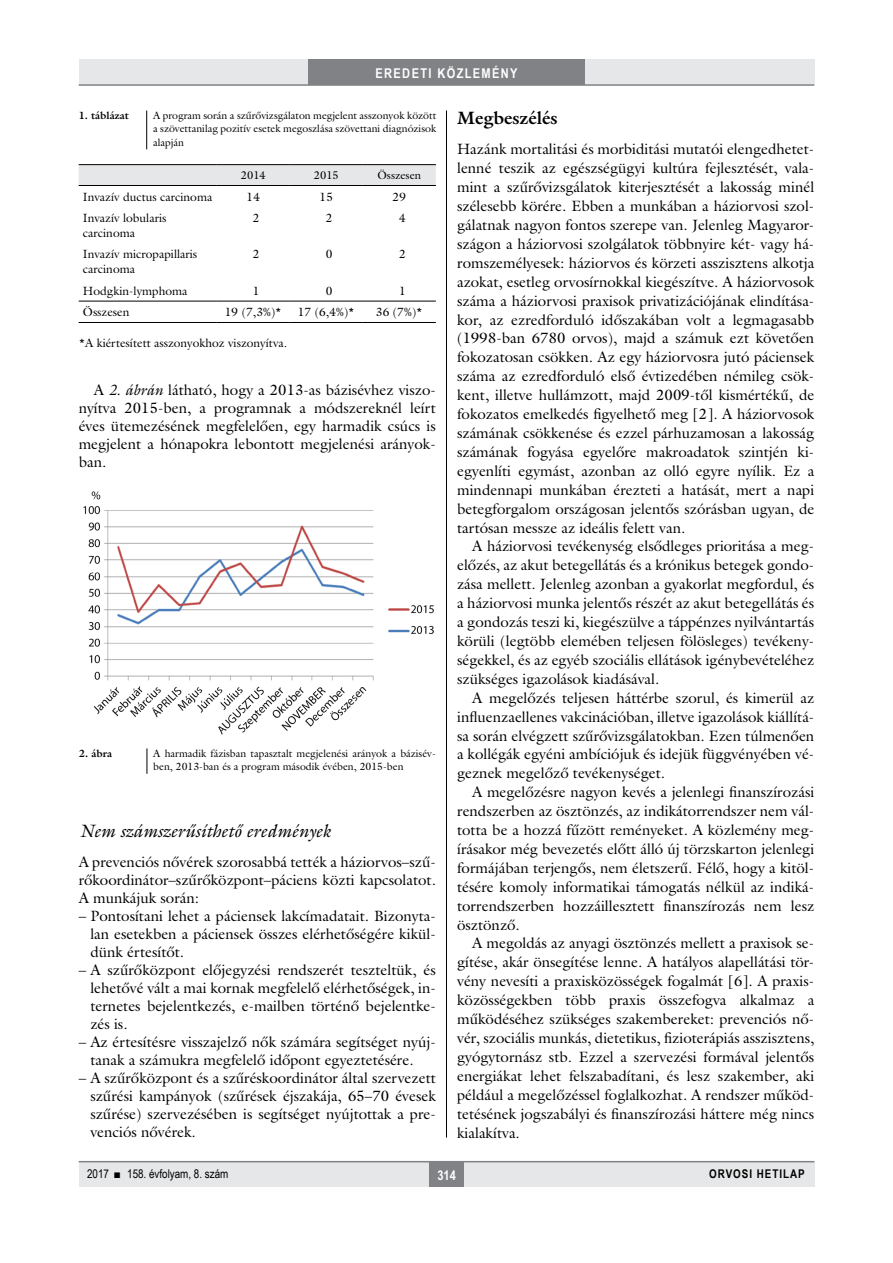
<style>
.page{position:relative;width:893px;height:1263px;background:#fff}
.page>*{position:absolute;margin:0;border:0;box-sizing:border-box;transform-origin:0 0}
.alcimkurziv{font:italic 18px "Galliard Reg";color:#000}
.alcimbold{font:700 18px "Galliard Reg";color:#000}
.Body_Text{font:15px/18.9px "Galliard Reg";color:#000;text-align:justify}
.Body_tompa{font:15px/18.9px "Galliard Reg";color:#000;text-align:justify}
.t1{font:700 13.5px "Arial Narrow";letter-spacing:.1em;color:#fff}
.tabla{font:12px/15px "Galliard Reg";color:#000}
.tompa_8_10{font:12px "Galliard Reg";color:#000}
.t2{font:12px "Arial Narrow";color:#000}
.t3{font:700 12px "Arial Narrow";letter-spacing:.08em;color:#000}
.tablafej{font:11.25px "Galliard Reg";color:#000}
.kepalairas2{font:10.5px/13.5px "Galliard Reg";color:#000;text-align:justify}
.kepalairas1{font:700 10.5px "Galliard Reg";color:#000}
.s1{font-style:italic}
</style>
<div class="page">
<div style="left:79px;top:1161px;width:735px;height:25px;background:#e6e7e8"></div>
<hr style="left:79px;top:1161px;width:735px;height:1px;background:#808285">
<div style="left:430px;top:1161px;width:34px;height:25px;background:#808285"></div>
<div style="left:79px;top:60px;width:735px;height:25px;background:#e6e7e8"></div>
<div style="left:308px;top:60px;width:277px;height:25px;background:#808285"></div>
<hr style="left:79px;top:84px;width:735px;height:2px;background:#808285">
<hr style="left:446px;top:111px;width:1px;height:1026px;background:#000">
<hr style="left:146px;top:111px;width:1px;height:38px;background:#000">
<div style="left:79px;top:165px;width:357px;height:20px;background:#e6e7e8"></div>
<hr style="left:79px;top:164px;width:138px;height:1px;background:#000">
<hr style="left:217px;top:164px;width:73px;height:1px;background:#000">
<hr style="left:290px;top:164px;width:73px;height:1px;background:#000">
<hr style="left:363px;top:164px;width:73px;height:1px;background:#000">
<hr style="left:79px;top:185px;width:138px;height:1px;background:#000">
<hr style="left:217px;top:185px;width:73px;height:1px;background:#000">
<hr style="left:290px;top:185px;width:73px;height:1px;background:#000">
<hr style="left:363px;top:185px;width:73px;height:1px;background:#000">
<hr style="left:79px;top:322px;width:138px;height:1px;background:#000">
<hr style="left:217px;top:322px;width:73px;height:1px;background:#000">
<hr style="left:290px;top:322px;width:73px;height:1px;background:#000">
<hr style="left:363px;top:322px;width:73px;height:1px;background:#000">
<hr style="left:79px;top:301px;width:138px;height:1px;background:#000">
<hr style="left:217px;top:301px;width:73px;height:1px;background:#000">
<hr style="left:290px;top:301px;width:73px;height:1px;background:#000">
<hr style="left:363px;top:301px;width:73px;height:1px;background:#000">
<img style="left:83px;top:491px;width:351px;height:244px">
<svg style="left:147px;top:748px;width:1px;height:26px"></svg>
<p class="t1" style="left:375px;top:63px;width:144px">EREDETI KÖZLEMÉNY</p>
<p class="kepalairas1" style="left:79px;top:109px;width:52px">1. táblázat</p>
<p class="kepalairas2" style="left:153px;top:109px;width:285px">A program során a szűrővizsgálaton megjelent asszonyok között a szövettanilag pozitív esetek megoszlása szövettani diagnózisok alapján</p>
<p class="tablafej" style="left:241px;top:168px;width:27px">2014</p>
<p class="tablafej" style="left:314px;top:168px;width:27px">2015</p>
<p class="tablafej" style="left:377px;top:168px;width:45px">Összesen</p>
<p class="tabla" style="left:83px;top:189px;width:131px">Invazív ductus carcinoma</p>
<p class="tabla" style="left:247px;top:189px;width:15px">14</p>
<p class="tabla" style="left:320px;top:189px;width:15px">15</p>
<p class="tabla" style="left:393px;top:189px;width:15px">29</p>
<p class="tabla" style="left:83px;top:210px;width:85px">Invazív lobularis carcinoma</p>
<p class="tabla" style="left:253px;top:210px;width:8px">2</p>
<p class="tabla" style="left:326px;top:210px;width:8px">2</p>
<p class="tabla" style="left:399px;top:210px;width:8px">4</p>
<p class="tabla" style="left:83px;top:247px;width:116px">Invazív micropapillaris carcinoma</p>
<p class="tabla" style="left:253px;top:247px;width:8px">2</p>
<p class="tabla" style="left:326px;top:247px;width:8px">0</p>
<p class="tabla" style="left:399px;top:247px;width:8px">2</p>
<p class="tabla" style="left:83px;top:283px;width:106px">Hodgkin-lymphoma</p>
<p class="tabla" style="left:253px;top:283px;width:8px">1</p>
<p class="tabla" style="left:326px;top:283px;width:8px">0</p>
<p class="tabla" style="left:399px;top:283px;width:8px">1</p>
<p class="tabla" style="left:83px;top:304px;width:48px">Összesen</p>
<p class="tabla" style="left:225px;top:304px;width:58px">19 (7,3%)*</p>
<p class="tabla" style="left:298px;top:304px;width:58px">17 (6,4%)*</p>
<p class="tabla" style="left:376px;top:304px;width:48px">36 (7%)*</p>
<p class="tompa_8_10" style="left:79px;top:335px;width:210px">*A kiértesített asszonyokhoz viszonyítva.</p>
<p class="Body_Text" style="left:79px;top:381px;width:359px;line-height:18px;text-indent:15px">A <span class="s1">2. ábrán</span> látható, hogy a 2013-as bázisévhez viszo&shy;nyítva 2015-ben, a programnak a módszereknél leírt éves ütemezésének megfelelően, egy harmadik csúcs is megjelent a hónapokra lebontott megjelenési arányok&shy;ban.</p>
<p class="kepalairas1" style="left:79px;top:746px;width:35px">2. ábra</p>
<p class="kepalairas2" style="left:153px;top:746px;width:284px">A harmadik fázisban tapasztalt megjelenési arányok a bázisév&shy;ben, 2013-ban és a program második évében, 2015-ben</p>
<p class="alcimkurziv" style="left:79px;top:819px;width:254px">Nem számszerűsíthető eredmények</p>
<p class="Body_tompa" style="left:79px;top:852px;width:359px;line-height:18px">A prevenciós nővérek szorosabbá tették a háziorvos–szű&shy;rőkoordinátor–szűrőközpont–páciens közti kapcsolatot.<br>A munkájuk során:</p>
<p class="Body_tompa" style="left:90px;top:906px;width:347px;line-height:18px;text-indent:-12px">– Pontosítani lehet a páciensek lakcímadatait. Bizonyta&shy;lan esetekben a páciensek összes elérhetőségére kikül&shy;dünk értesítőt.</p>
<p class="Body_tompa" style="left:90px;top:960px;width:347px;line-height:18px;text-indent:-12px">– A szűrőközpont előjegyzési rendszerét teszteltük, és lehetővé vált a mai kornak megfelelő elérhetőségek, in&shy;ternetes bejelentkezés, e-mailben történő bejelentke&shy;zés is.</p>
<p class="Body_tompa" style="left:90px;top:1032px;width:347px;line-height:18px;text-indent:-12px">– Az értesítésre visszajelző nők számára segítséget nyúj&shy;tanak a számukra megfelelő időpont egyeztetésére.</p>
<p class="Body_tompa" style="left:90px;top:1068px;width:347px;line-height:18px;text-indent:-12px">– A szűrőközpont és a szűréskoordinátor által szervezett szűrési kampányok (szűrések éjszakája, 65–70 évesek szűrése) szervezésében is segítséget nyújtottak a pre&shy;venciós nővérek.</p>
<p class="alcimbold" style="left:457px;top:106px;width:102px">Megbeszélés</p>
<p class="Body_tompa" style="left:457px;top:140px;width:359px">Hazánk mortalitási és morbiditási mutatói elengedhetet&shy;lenné teszik az egészségügyi kultúra fejlesztését, vala&shy;mint a szűrővizsgálatok kiterjesztését a lakosság minél szélesebb körére. Ebben a munkában a háziorvosi szol&shy;gálatnak nagyon fontos szerepe van. Jelenleg Magyaror&shy;szágon a háziorvosi szolgálatok többnyire két- vagy há&shy;romszemélyesek: háziorvos és körzeti asszisztens alkotja azokat, esetleg orvosírnokkal kiegészítve. A háziorvosok száma a háziorvosi praxisok privatizációjának elindítása&shy;kor, az ezredforduló időszakában volt a legmagasabb (1998-ban 6780 orvos), majd a számuk ezt követően fokozatosan csökken. Az egy háziorvosra jutó páciensek száma az ezredforduló első évtizedében némileg csök&shy;kent, illetve hullámzott, majd 2009-től kismértékű, de fokozatos emelkedés figyelhető meg [2]. A háziorvosok számának csökkenése és ezzel párhuzamosan a lakosság számának fogyása egyelőre makroadatok szintjén ki&shy;egyenlíti egymást, azonban az olló egyre nyílik. Ez a mindennapi munkában érezteti a hatását, mert a napi betegforgalom országosan jelentős szórásban ugyan, de tartósan messze az ideális felett van.</p>
<p class="Body_Text" style="left:457px;top:537px;width:359px;text-indent:15px">A háziorvosi tevékenység elsődleges prioritása a meg&shy;előzés, az akut betegellátás és a krónikus betegek gondo&shy;zása mellett. Jelenleg azonban a gyakorlat megfordul, és a háziorvosi munka jelentős részét az akut betegellátás és a gondozás teszi ki, kiegészülve a táppénzes nyilvántartás körüli (legtöbb elemében teljesen fölösleges) tevékeny&shy;ségekkel, és az egyéb szociális ellátások igénybevételéhez szükséges igazolások kiadásával.</p>
<p class="Body_Text" style="left:457px;top:688px;width:359px;text-indent:15px">A megelőzés teljesen háttérbe szorul, és kimerül az influenzaellenes vakcinációban, illetve igazolások kiállítá&shy;sa során elvégzett szűrővizsgálatokban. Ezen túlmenően a kollégák egyéni ambíciójuk és idejük függvényében vé&shy;geznek megelőző tevékenységet.</p>
<p class="Body_Text" style="left:457px;top:782px;width:359px;text-indent:15px">A megelőzésre nagyon kevés a jelenlegi finanszírozási rendszerben az ösztönzés, az indikátorrendszer nem vál&shy;totta be a hozzá fűzött reményeket. A közlemény meg&shy;írásakor még bevezetés előtt álló új törzskarton jelenlegi formájában terjengős, nem életszerű. Félő, hogy a kitöl&shy;tésére komoly informatikai támogatás nélkül az indiká&shy;torrendszerben hozzáillesztett finanszírozás nem lesz ösztönző.</p>
<p class="Body_Text" style="left:457px;top:934px;width:359px;text-indent:15px">A megoldás az anyagi ösztönzés mellett a praxisok se&shy;gítése, akár önsegítése lenne. A hatályos alapellátási tör&shy;vény nevesíti a praxisközösségek fogalmát [6]. A praxis&shy;közösségekben több praxis összefogva alkalmaz a működéséhez szükséges szakembereket: prevenciós nő&shy;vér, szociális munkás, dietetikus, fizioterápiás asszisztens, gyógytornász stb. Ezzel a szervezési formával jelentős energiákat lehet felszabadítani, és lesz szakember, aki például a megelőzéssel foglalkozhat. A rendszer működ&shy;tetésének jogszabályi és finanszírozási háttere még nincs kialakítva.</p>
<p class="t2" style="left:87px;top:1165px;width:143px">2017 ■ 158. évfolyam, 8. szám</p>
<p class="t1" style="left:437px;top:1165px;width:20px">314</p>
<p class="t3" style="left:709px;top:1165px;width:97px">ORVOSI HETILAP</p>
</div>
